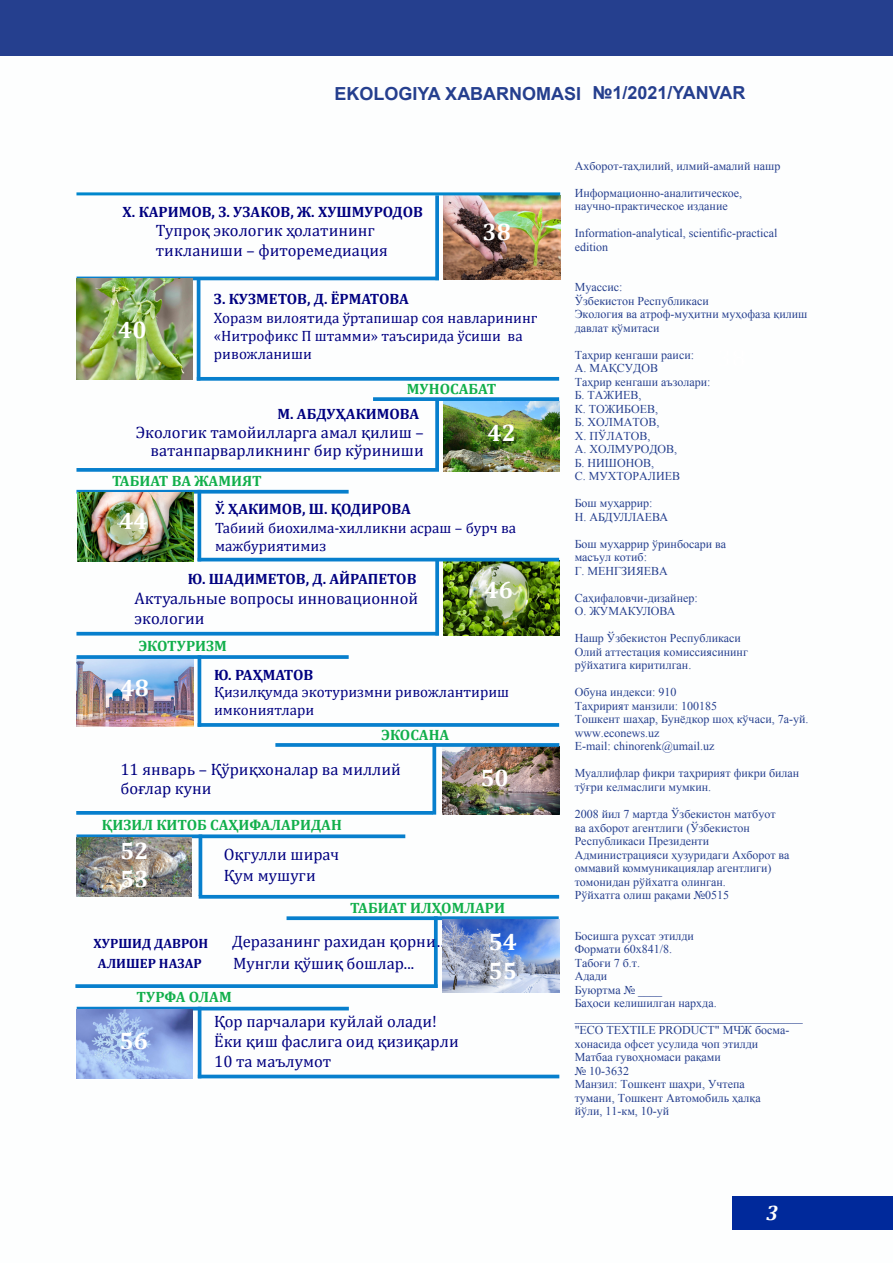
<style>
.page{position:relative;width:893px;height:1263px;background:#fff}
.page>*{position:absolute;margin:0;border:0;box-sizing:border-box;transform-origin:0 0}
.t1{font:700 24px "Cambria";color:#fff}
.t2{font:italic 700 21px "Cambria";color:#fff}
.t3{font:700 18px "Arial";color:#253f8e}
.t4{font:16.5px/19.8px "Cambria";color:#000080}
.t5{font:15px/18px "Cambria";color:#000080}
.t6{font:700 15px "Cambria";color:#000080}
.t7{font:700 15px "Cambria";color:#11af4b}
.t8{font:700 13.5px "Cambria";color:#000080}
.t9{font:12px/13.5px "Times New Roman";color:#253f8e}
</style>
<div class="page">
<div style="left:732px;top:1197px;width:161px;height:33px;background:#00299b"></div>
<hr style="left:77px;top:277px;width:362px;height:3px;background:#077fcd">
<svg style="left:435px;top:195px;width:4px;height:82px"></svg>
<svg style="left:200px;top:377px;width:359px;height:4px"></svg>
<hr style="left:197px;top:278px;width:3px;height:103px;background:#077fcd">
<hr style="left:76px;top:632px;width:363px;height:3px;background:#077fcd">
<svg style="left:435px;top:561px;width:4px;height:71px"></svg>
<img style="left:443px;top:195px;width:117px;height:84px">
<img style="left:76px;top:279px;width:117px;height:101px">
<img style="left:76px;top:658px;width:117px;height:69px">
<img style="left:443px;top:747px;width:116px;height:68px">
<img style="left:443px;top:561px;width:116px;height:74px">
<svg style="left:76px;top:468px;width:363px;height:4px"></svg>
<svg style="left:435px;top:401px;width:4px;height:70px"></svg>
<svg style="left:373px;top:397px;width:186px;height:4px"></svg>
<hr style="left:198px;top:558px;width:361px;height:3px;background:#077fcd">
<svg style="left:197px;top:494px;width:4px;height:67px"></svg>
<svg style="left:76px;top:490px;width:273px;height:4px"></svg>
<img style="left:78px;top:493px;width:116px;height:68px">
<svg style="left:201px;top:723px;width:358px;height:4px"></svg>
<hr style="left:198px;top:655px;width:3px;height:72px;background:#077fcd">
<svg style="left:77px;top:655px;width:272px;height:4px"></svg>
<svg style="left:76px;top:811px;width:356px;height:4px"></svg>
<svg style="left:432px;top:747px;width:4px;height:68px"></svg>
<svg style="left:275px;top:743px;width:284px;height:4px"></svg>
<svg style="left:199px;top:895px;width:360px;height:4px"></svg>
<hr style="left:199px;top:834px;width:3px;height:62px;background:#077fcd">
<svg style="left:76px;top:834px;width:329px;height:4px"></svg>
<svg style="left:75px;top:984px;width:359px;height:4px"></svg>
<svg style="left:434px;top:920px;width:4px;height:68px"></svg>
<svg style="left:287px;top:916px;width:272px;height:4px"></svg>
<hr style="left:198px;top:1075px;width:361px;height:3px;background:#077fcd">
<hr style="left:198px;top:1007px;width:3px;height:71px;background:#077fcd">
<hr style="left:77px;top:1007px;width:272px;height:3px;background:#077fcd">
<img style="left:442px;top:919px;width:117px;height:73px">
<img style="left:77px;top:837px;width:115px;height:59px">
<img style="left:77px;top:1010px;width:115px;height:68px">
<img style="left:443px;top:401px;width:116px;height:71px">
<hr style="left:76px;top:192px;width:484px;height:3px;background:#0087cd">
<div style="left:0;top:0;width:893px;height:55px;background:#253f8e"></div>
<p class="t3" style="left:335px;top:81px;width:248px">EKOLOGIYA XABARNOMASI</p>
<p class="t3" style="left:592px;top:81px;width:155px">№1/2021/YANVAR</p>
<p class="t6" style="left:123px;top:201px;width:302px">Х. КАРИМОВ, З. УЗАКОВ, Ж. ХУШМУРОДОВ</p>
<p class="t4" style="left:156px;top:221px;width:234px">Тупроқ экологик ҳолатининг тикланиши – фиторемедиация</p>
<p class="t6" style="left:214px;top:288px;width:196px">З. КУЗМЕТОВ, Д. ЁРМАТОВА</p>
<p class="t5" style="left:214px;top:309px;width:325px">Хоразм вилоятида ўртапишар соя навларининг «Нитрофикс П штамми» таъсирида ўсиши ва ривожланиши</p>
<p class="t1" style="left:482px;top:215px;width:30px">38</p>
<p class="t1" style="left:118px;top:312px;width:30px">40</p>
<p class="t7" style="left:407px;top:378px;width:91px">МУНОСАБАТ</p>
<p class="t6" style="left:277px;top:404px;width:143px">М. АБДУҲАКИМОВА</p>
<p class="t4" style="left:136px;top:422px;width:290px">Экологик тамойилларга амал қилиш –</p>
<p class="t4" style="left:150px;top:440px;width:275px">ватанпарварликнинг бир кўриниши</p>
<p class="t7" style="left:112px;top:470px;width:151px">ТАБИАТ ВА ЖАМИЯТ</p>
<p class="t1" style="left:488px;top:416px;width:30px">42</p>
<p class="t6" style="left:215px;top:498px;width:197px">Ў. ҲАКИМОВ, Ш. ҚОДИРОВА</p>
<p class="t5" style="left:215px;top:519px;width:303px">Табиий биохилма-хилликни асраш – бурч ва мажбуриятимиз</p>
<p class="t6" style="left:188px;top:568px;width:230px">Ю. ШАДИМЕТОВ, Д. АЙРАПЕТОВ</p>
<p class="t4" style="left:135px;top:589px;width:285px">Актуальные вопросы инновационной экологии</p>
<p class="t1" style="left:119px;top:504px;width:30px">44</p>
<p class="t1" style="left:484px;top:573px;width:30px">46</p>
<p class="t7" style="left:139px;top:635px;width:90px">ЭКОТУРИЗМ</p>
<p class="t1" style="left:121px;top:671px;width:30px">48</p>
<p class="t6" style="left:214px;top:665px;width:101px">Ю. РАҲМАТОВ</p>
<p class="t5" style="left:214px;top:682px;width:297px">Қизилқумда экотуризмни ривожлантириш имкониятлари</p>
<p class="t7" style="left:382px;top:724px;width:69px">ЭКОСАНА</p>
<p class="t4" style="left:120px;top:759px;width:282px">11 январь – Қўриқхоналар ва миллий боғлар куни</p>
<p class="t7" style="left:102px;top:814px;width:242px">ҚИЗИЛ КИТОБ САҲИФАЛАРИДАН</p>
<p class="t4" style="left:224px;top:844px;width:117px">Оқгулли ширач</p>
<p class="t4" style="left:224px;top:865px;width:93px">Қум мушуги</p>
<p class="t1" style="left:120px;top:833px;width:30px">52</p>
<p class="t1" style="left:120px;top:862px;width:30px">53</p>
<p class="t1" style="left:480px;top:761px;width:30px">50</p>
<p class="t7" style="left:350px;top:897px;width:156px">ТАБИАТ ИЛҲОМЛАРИ</p>
<p class="t8" style="left:94px;top:934px;width:116px">ХУРШИД ДАВРОН</p>
<p class="t4" style="left:232px;top:931px;width:218px">Деразанинг рахидан қорни…</p>
<p class="t8" style="left:98px;top:954px;width:105px">АЛИШЕР НАЗАР</p>
<p class="t4" style="left:233px;top:953px;width:183px">Мунгли қўшиқ бошлар...</p>
<p class="t7" style="left:137px;top:986px;width:97px">ТУРФА ОЛАМ</p>
<p class="t4" style="left:214px;top:1012px;width:224px">Қор парчалари куйлай олади!</p>
<p class="t4" style="left:214px;top:1032px;width:246px">Ёки қиш фаслига оид қизиқарли<br>10 та маълумот</p>
<p class="t1" style="left:120px;top:1024px;width:30px">56</p>
<p class="t1" style="left:488px;top:925px;width:30px">54</p>
<p class="t1" style="left:488px;top:953px;width:30px">55</p>
<p class="t9" style="left:575px;top:159px;width:207px">Ахборот-таҳлилий, илмий-амалий нашр</p>
<p class="t9" style="left:575px;top:186px;width:169px">Информационно-аналитическое,</p>
<p class="t9" style="left:575px;top:199px;width:155px">научно-практическое издание</p>
<p class="t9" style="left:575px;top:226px;width:204px">Information-analytical, scientific-practical edition</p>
<p class="t9" style="left:575px;top:280px;width:49px">Муассис:</p>
<p class="t9" style="left:575px;top:294px;width:136px">Ўзбекистон Республикаси</p>
<p class="t9" style="left:575px;top:307px;width:234px">Экология ва атроф-муҳитни муҳофаза қилиш давлат қўмитаси</p>
<p class="t9" style="left:575px;top:348px;width:121px">Таҳрир кенгаши раиси:</p>
<p class="t9" style="left:575px;top:361px;width:85px">А. МАҚСУДОВ</p>
<p class="t9" style="left:575px;top:375px;width:137px">Таҳрир кенгаши аъзолари:</p>
<p class="t9" style="left:575px;top:388px;width:68px">Б. ТАЖИЕВ,</p>
<p class="t9" style="left:575px;top:402px;width:85px">К. ТОЖИБОЕВ,</p>
<p class="t9" style="left:575px;top:415px;width:86px">Б. ХОЛМАТОВ,</p>
<p class="t9" style="left:575px;top:429px;width:77px">Х. ПЎЛАТОВ,</p>
<p class="t9" style="left:575px;top:442px;width:104px">А. ХОЛМУРОДОВ,</p>
<p class="t9" style="left:575px;top:456px;width:81px">Б. НИШОНОВ,</p>
<p class="t9" style="left:575px;top:469px;width:107px">С. МУХТОРАЛИЕВ</p>
<p class="t9" style="left:575px;top:496px;width:79px">Бош муҳаррир:</p>
<p class="t9" style="left:575px;top:510px;width:95px">Н. АБДУЛЛАЕВА</p>
<p class="t9" style="left:575px;top:537px;width:153px">Бош муҳаррир ўринбосари ва</p>
<p class="t9" style="left:575px;top:550px;width:74px">масъул котиб:</p>
<p class="t9" style="left:575px;top:564px;width:95px">Г. МЕНГЗИЯЕВА</p>
<p class="t9" style="left:575px;top:591px;width:125px">Саҳифаловчи-дизайнер:</p>
<p class="t9" style="left:575px;top:604px;width:102px">О. ЖУМАКУЛОВА</p>
<p class="t9" style="left:575px;top:631px;width:168px">Нашр Ўзбекистон Республикаси</p>
<p class="t9" style="left:575px;top:645px;width:175px">Олий аттестация комиссиясининг</p>
<p class="t9" style="left:575px;top:658px;width:118px">рўйхатига киритилган.</p>
<p class="t9" style="left:575px;top:685px;width:103px">Обуна индекси: 910</p>
<p class="t9" style="left:575px;top:699px;width:144px">Таҳририят манзили: 100185</p>
<p class="t9" style="left:575px;top:712px;width:235px">Тошкент шаҳар, Бунёдкор шоҳ кўчаси, 7а-уй.</p>
<p class="t9" style="left:575px;top:726px;width:86px">www.econews.uz</p>
<p class="t9" style="left:575px;top:739px;width:141px">E-mail: chinorenk@umail.uz</p>
<p class="t9" style="left:575px;top:766px;width:226px">Муаллифлар фикри таҳририят фикри билан тўғри келмаслиги мумкин.</p>
<p class="t9" style="left:575px;top:807px;width:202px">2008 йил 7 мартда Ўзбекистон матбуот</p>
<p class="t9" style="left:575px;top:820px;width:177px">ва ахборот агентлиги (Ўзбекистон</p>
<p class="t9" style="left:575px;top:834px;width:136px">Республикаси Президенти</p>
<p class="t9" style="left:575px;top:847px;width:216px">Администрацияси ҳузуридаги Ахборот ва оммавий коммуникациялар агентлиги)</p>
<p class="t9" style="left:575px;top:874px;width:153px">томонидан рўйхатга олинган.</p>
<p class="t9" style="left:575px;top:888px;width:156px">Рўйхатга олиш рақами №0515</p>
<p class="t9" style="left:575px;top:928px;width:121px">Босишга рухсат этилди</p>
<p class="t9" style="left:575px;top:942px;width:99px">Формати 60х841/8.</p>
<p class="t9" style="left:575px;top:955px;width:67px">Табоғи 7 б.т.</p>
<p class="t9" style="left:575px;top:969px;width:34px">Адади</p>
<p class="t9" style="left:575px;top:982px;width:89px">Буюртма № ____</p>
<p class="t9" style="left:575px;top:996px;width:144px">Баҳоси келишилган нархда.</p>
<p class="t9" style="left:575px;top:1023px;width:216px">"ECO TEXTILE PRODUCT" МЧЖ босма-</p>
<p class="t9" style="left:575px;top:1036px;width:185px">хонасида офсет усулида чоп этилди</p>
<p class="t9" style="left:575px;top:1050px;width:148px">Матбаа гувоҳномаси рақами</p>
<p class="t9" style="left:575px;top:1063px;width:56px">№ 10-3632</p>
<p class="t9" style="left:575px;top:1077px;width:172px">Манзил: Тошкент шаҳри, Учтепа</p>
<p class="t9" style="left:575px;top:1090px;width:188px">тумани, Тошкент Автомобиль ҳалқа</p>
<p class="t9" style="left:575px;top:1104px;width:96px">йўли, 11-км, 10-уй</p>
<p class="t2" style="left:766px;top:1198px;width:14px">3</p>
</div>
